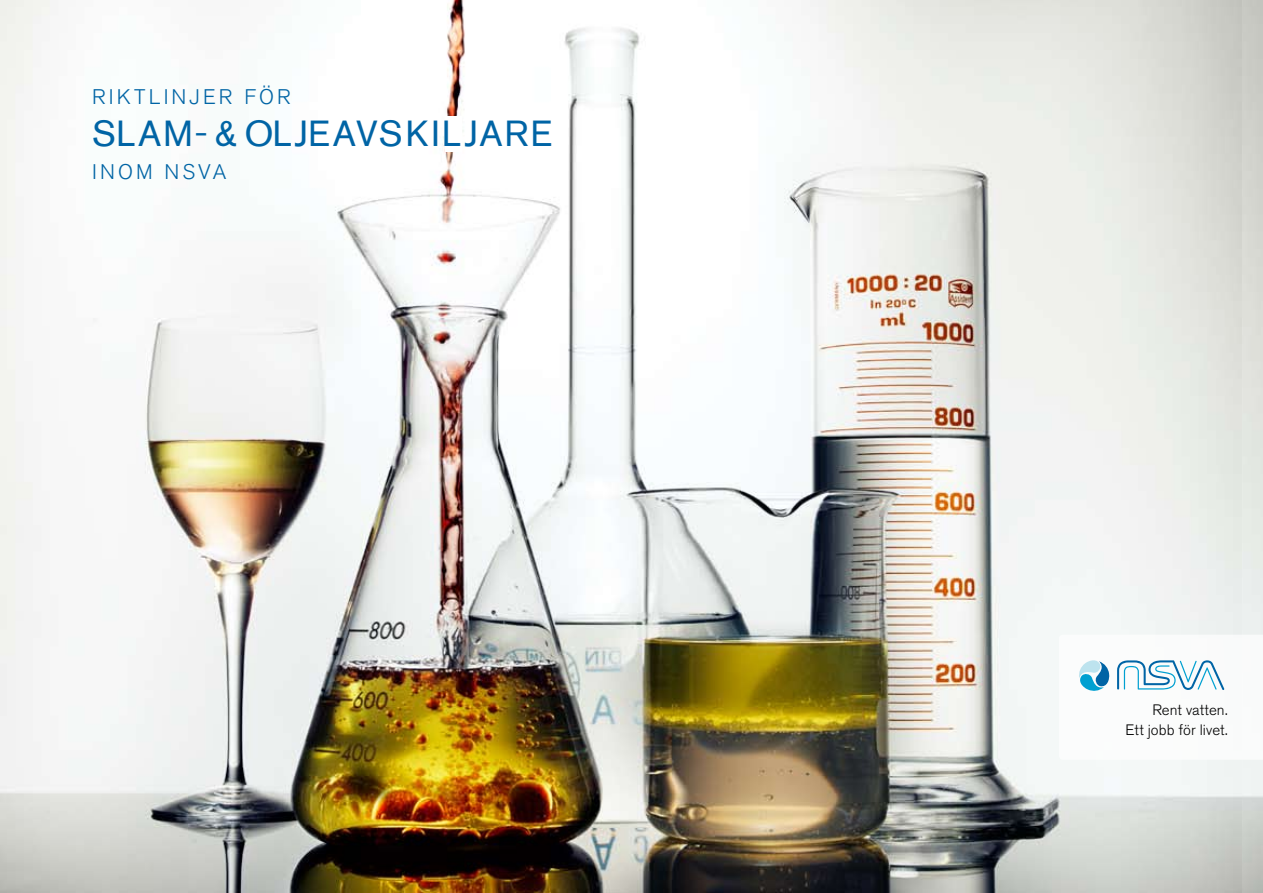
<style>
.page{position:relative;width:1263px;height:893px;background:#fff}
.page>*{position:absolute;margin:0;border:0;box-sizing:border-box;transform-origin:0 0}
.t1{font:36px "Akzidenz Grotesk BE";letter-spacing:.055em;color:#0064a5}
.t2{font:300 21px "Akzidenz Grotesk BE";letter-spacing:.145em;color:#0064a5}
.t3{font:300 15px/19.5px "Akzidenz Grotesk BE";color:#000;text-align:right}
.s1{font-weight:300}
</style>
<div class="page">
<img style="left:0;top:0;width:1242px;height:893px">
<div style="left:445px;top:117px;width:17px;height:35px;background:#fff"></div>
<svg style="left:1059px;top:635px;width:204px;height:125px"></svg>
<h2 class="t2" style="left:92px;top:85px;width:200px">riktlinjer för</h2>
<h1 class="t1" style="left:92px;top:112px;width:462px">SLAM<span class="s1">-</span> &amp; OLJEAVSKILJARE</h1>
<h2 class="t2" style="left:92px;top:160px;width:136px">inom NSVA</h2>
<p class="t3" style="left:1125px;top:700px;width:103px">Rent vatten.<br>Ett jobb för livet.</p>
</div>
